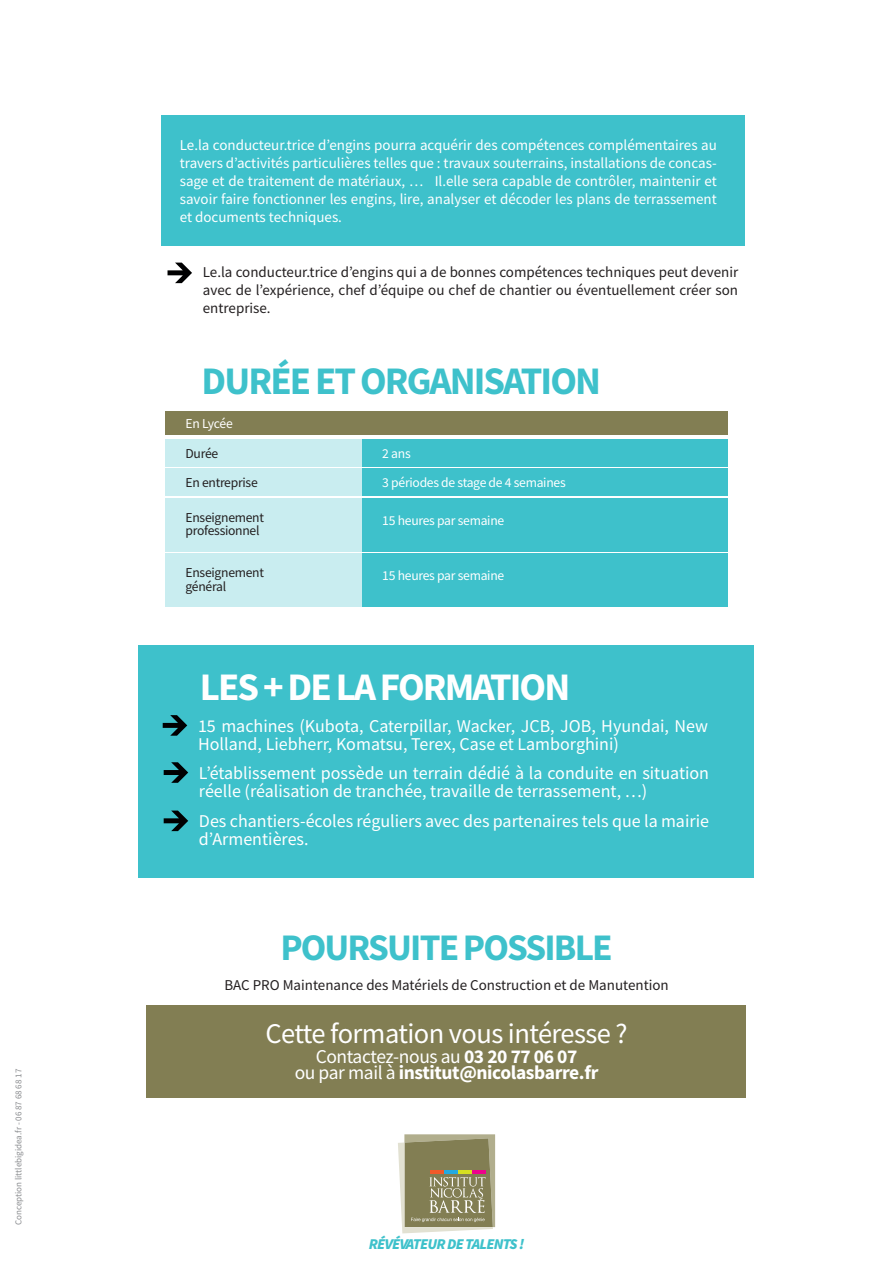
<style>
.page{position:relative;width:893px;height:1263px;background:#fff}
.page>*{position:absolute;margin:0;border:0;box-sizing:border-box;transform-origin:0 0}
.t1{font:700 39px "Source Sans Pro";letter-spacing:-.05em;color:#3ec1cb}
.t2{font:700 39px "Source Sans Pro";letter-spacing:-.05em;color:#fff}
.t3{font:700 37.5px "Source Sans Pro";letter-spacing:-.05em;color:#3ec1cb}
.t4{font:28.5px "Source Sans Pro";letter-spacing:-.02em;color:#fff}
.t5{font:700 19.5px "Source Sans Pro";letter-spacing:-.02em;color:#fff}
.t6{font:19.5px "Source Sans Pro";letter-spacing:-.02em;color:#fff}
.t7{font:18px/18px "Source Sans Pro";color:#fff}
.t8{font:15px/18px "Source Sans Pro";color:#fff;text-align:justify}
.t9{font:15px/18px "Source Sans Pro";color:#231f20;text-align:justify}
.t10{font:italic 900 15px "Source Sans Pro";letter-spacing:-.05em;color:#3ec1cb}
.t11{font:13.65px "Source Sans Pro";letter-spacing:-.02em;color:#fff}
.t12{font:13.65px "Source Sans Pro";letter-spacing:-.02em;color:#231f20}
.t13{font:9px "Source Sans Pro";color:#8a8c8f}
.s1{font-weight:700}
.s2{font-weight:400}
</style>
<div class="page">
<svg style="left:398px;top:1134px;width:97px;height:99px;background:#9c9775"></svg>
<hr style="left:458px;top:1170px;width:14px;height:3px;background:#d6df21">
<hr style="left:444px;top:1170px;width:14px;height:3px;background:#24aae1">
<hr style="left:430px;top:1170px;width:14px;height:3px;background:#f15929">
<div style="left:161px;top:115px;width:584px;height:130px;background:#3ec1cb"></div>
<svg style="left:168px;top:263px;width:24px;height:20px"></svg>
<div style="left:165px;top:439px;width:197px;height:27px;background:#c9edf0"></div>
<div style="left:362px;top:439px;width:365px;height:27px;background:#3ec1cb"></div>
<div style="left:165px;top:468px;width:197px;height:28px;background:#c9edf0"></div>
<div style="left:362px;top:468px;width:365px;height:28px;background:#3ec1cb"></div>
<div style="left:165px;top:498px;width:197px;height:53px;background:#c9edf0"></div>
<div style="left:362px;top:498px;width:365px;height:53px;background:#3ec1cb"></div>
<div style="left:165px;top:411px;width:562px;height:23px;background:#827e53"></div>
<div style="left:165px;top:553px;width:197px;height:54px;background:#c9edf0"></div>
<div style="left:362px;top:553px;width:365px;height:54px;background:#3ec1cb"></div>
<div style="left:139px;top:645px;width:615px;height:233px;background:#3ec1cb"></div>
<svg style="left:163px;top:715px;width:24px;height:21px"></svg>
<svg style="left:164px;top:762px;width:24px;height:21px"></svg>
<svg style="left:164px;top:810px;width:24px;height:21px"></svg>
<div style="left:147px;top:1005px;width:599px;height:93px;background:#827e53"></div>
<p class="t13" style="left:13px;top:1225px;width:158px;rotate:-90deg">Conception littlebigidea.fr - 06 87 68 68 17</p>
<p class="t8" style="left:180px;top:135px;width:539px">Le.la conducteur.trice d’engins pourra acquérir des compétences complémentaires au travers d’activités particulières telles que : travaux souterrains, installations de concas&shy;sage et de traitement de matériaux, … Il.elle sera capable de contrôler, maintenir et savoir faire fonctionner les engins, lire, analyser et décoder les plans de terrassement et documents techniques.</p>
<p class="t9" style="left:203px;top:263px;width:537px">Le.la conducteur.trice d’engins qui a de bonnes compétences techniques peut devenir avec de l’expérience, chef d’équipe ou chef de chantier ou éventuellement créer son entreprise.</p>
<p class="t1" style="left:202px;top:354px;width:401px">DURÉE ET ORGANISATION</p>
<p class="t11" style="left:185px;top:414px;width:49px">En Lycée</p>
<p class="t12" style="left:185px;top:444px;width:34px">Durée</p>
<p class="t11" style="left:382px;top:444px;width:30px">2 ans</p>
<p class="t12" style="left:185px;top:474px;width:74px">En entreprise</p>
<p class="t11" style="left:382px;top:474px;width:185px">3 périodes de stage de 4 semaines</p>
<p class="t12" style="left:185px;top:508px;width:80px">Enseignement</p>
<p class="t12" style="left:185px;top:522px;width:76px">professionnel</p>
<p class="t11" style="left:382px;top:512px;width:123px">15 heures par semaine</p>
<p class="t12" style="left:185px;top:564px;width:80px">Enseignement</p>
<p class="t12" style="left:185px;top:577px;width:42px">général</p>
<p class="t11" style="left:382px;top:567px;width:123px">15 heures par semaine</p>
<p class="t2" style="left:200px;top:660px;width:372px">LES + DE LA FORMATION</p>
<p class="t7" style="left:198px;top:717px;width:512px">15 machines (Kubota, Caterpillar, Wacker, JCB, JOB, Hyundai, New<br>Holland, Liebherr, Komatsu, Terex, Case et Lamborghini)</p>
<p class="t7" style="left:199px;top:764px;width:512px">L’établissement possède un terrain dédié à la conduite en situation réelle (réalisation de tranchée, travaille de terrassement, …)</p>
<p class="t7" style="left:199px;top:812px;width:512px">Des chantiers-écoles réguliers avec des partenaires tels que la mairie d’Armentières.</p>
<p class="t3" style="left:280px;top:923px;width:334px">POURSUITE POSSIBLE</p>
<p class="t9" style="left:224px;top:975px;width:446px">BAC PRO Maintenance des Matériels de Construction et de Manutention</p>
<p class="t4" style="left:265px;top:1016px;width:364px">Cette formation vous intéresse ?</p>
<p class="t6" style="left:316px;top:1044px;width:263px">Contactez-nous au <span class="s1">03 20 77 06 07</span></p>
<p class="t5" style="left:295px;top:1060px;width:305px"><span class="s2">ou par mail à</span> institut@nicolasbarre.fr</p>
<p class="t10" style="left:369px;top:1234px;width:157px">RÉVÉVATEUR DE TALENTS !</p>
</div>
